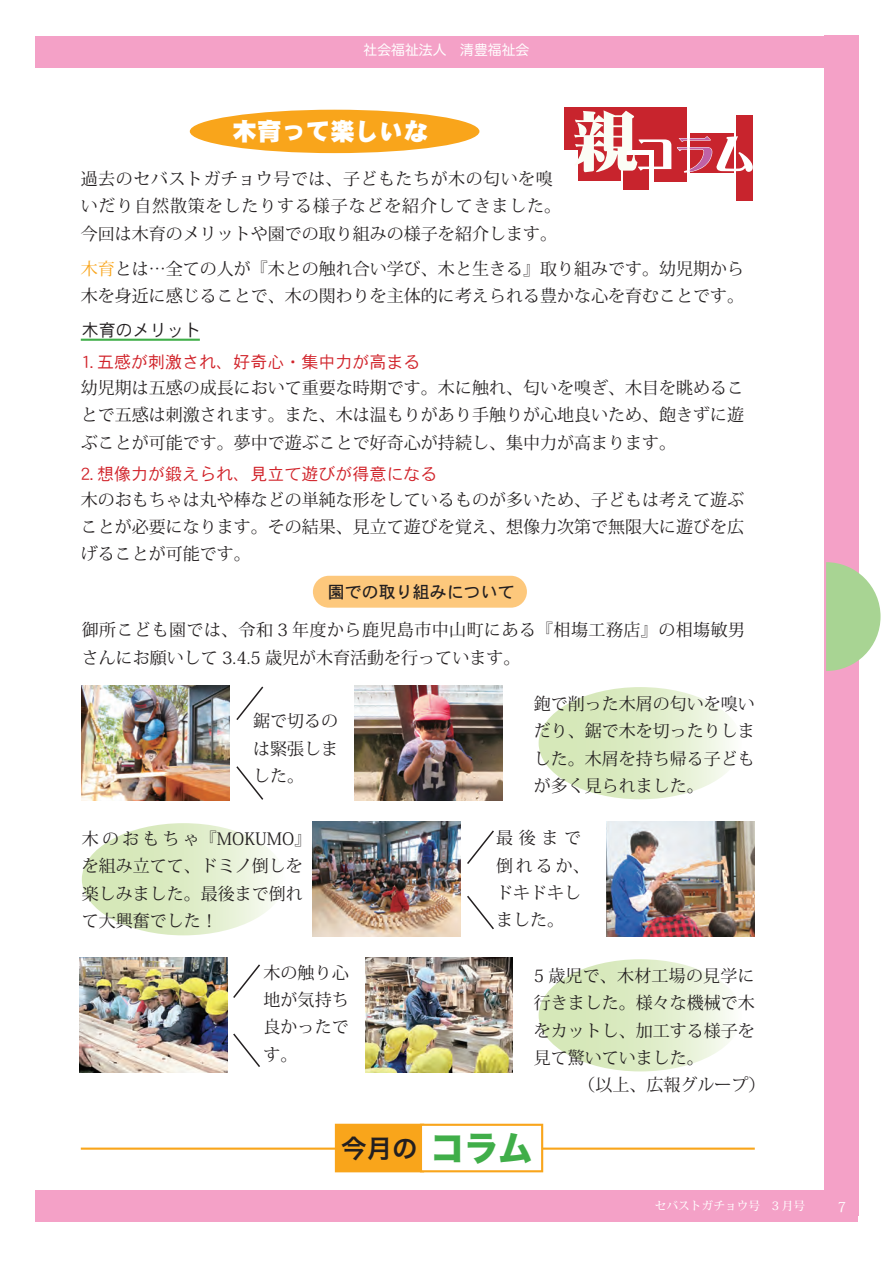
<style>
.page{position:relative;width:893px;height:1263px;background:#fff}
.page>*{position:absolute;margin:0;border:0;box-sizing:border-box;transform-origin:0 0}
.t1{font:34.05px "Hira Kaku Std W8";color:#40ae49}
.t2{font:25.5px "Hira Kaku Pro W6";color:#231f20}
.t3{font:24.45px "DF Gothic UB MP RKSJ H";color:#fff}
.t4{font:16.95px/27.3px "Koz Min Pro";color:#231f20;text-align:justify}
.t5{font:16.95px/27.3px "Koz Min Pro";letter-spacing:.03em;color:#231f20}
.t6{font:16.95px/27.3px "Koz Min Pro";letter-spacing:.025em;color:#231f20}
.t7{font:16.95px "DFHS Gothic W3 MP RKSJ H";color:#d1232a}
.t8{font:16.95px/27.3px "Koz Min Pro";letter-spacing:.085em;color:#231f20}
.t9{font:16.95px "DFHS Gothic W5 MP RKSJ H";color:#231f20}
.t10{font:16.95px "DFHS Gothic W3 MP RKSJ H";color:#231f20}
.t11{font:13.8px "Hira Maru Pro W4";color:#fff}
.t12{font:13.8px "Koz Min Pro";color:#fff}
.t13{font:500 11.7px "Koz Min Pro";color:#fff}
.s1{color:#f9a51b}
.s2{font-family:"Koz Min Pr 6 N"}
</style>
<div class="page">
<div style="left:564px;top:107px;width:123px;height:42px;background:#c8242d"></div>
<div style="left:623px;top:156px;width:25px;height:34px;background:#c8242d"></div>
<div style="left:578px;top:114px;width:43px;height:66px;background:#c8242d"></div>
<div style="left:654px;top:151px;width:32px;height:31px;background:#c8242d"></div>
<div style="left:690px;top:133px;width:44px;height:40px;background:#c8242d"></div>
<div style="left:737px;top:115px;width:16px;height:86px;background:#c8242d"></div>
<svg style="left:574px;top:110px;width:97px;height:62px"></svg>
<svg style="left:677px;top:136px;width:76px;height:37px"></svg>
<div style="left:313px;top:576px;width:214px;height:32px;background:#fdc87c;border-radius:16px"></div>
<div style="left:190px;top:110px;width:289px;height:43px;background:#f9a51b;border-radius:50%"></div>
<div style="left:35px;top:36px;width:823px;height:32px;background:#f4a1c7"></div>
<div style="left:825px;top:35px;width:34px;height:1181px;background:#f4a1c7"></div>
<div style="left:35px;top:1189px;width:822px;height:32px;background:#f4a1c7"></div>
<svg style="left:826px;top:562px;width:54px;height:109px"></svg>
<hr style="left:81px;top:1147px;width:674px;height:3px;background:#f9a51b">
<div style="left:336px;top:1125px;width:87px;height:46px;background:#f9a51b"></div>
<div style="left:335px;top:1124px;width:89px;height:48px;border:2px solid #f9a51b"></div>
<div style="left:421px;top:1125px;width:121px;height:46px;background:#fff"></div>
<div style="left:420px;top:1124px;width:123px;height:48px;border:2px solid #f9a51b"></div>
<img style="left:355px;top:686px;width:147px;height:114px">
<img style="left:82px;top:686px;width:148px;height:114px">
<svg style="left:236px;top:686px;width:28px;height:34px"></svg>
<svg style="left:236px;top:766px;width:28px;height:34px"></svg>
<div style="left:539px;top:687px;width:203px;height:112px;background:linear-gradient(to right,#cee3ac,#f4f8ec);border-radius:50%"></div>
<hr style="left:81px;top:339px;width:119px;height:2px;background:#40ae49">
<img style="left:80px;top:958px;width:147px;height:115px">
<img style="left:365px;top:958px;width:148px;height:115px">
<div style="left:539px;top:959px;width:203px;height:112px;background:linear-gradient(to right,#cee3ac,#f4f8ec);border-radius:50%"></div>
<svg style="left:233px;top:964px;width:27px;height:34px"></svg>
<svg style="left:233px;top:1033px;width:27px;height:34px"></svg>
<img style="left:606px;top:822px;width:148px;height:115px">
<img style="left:313px;top:822px;width:148px;height:115px">
<div style="left:82px;top:823px;width:203px;height:112px;background:linear-gradient(to right,#cee4ac,#f4f8ec);border-radius:50%"></div>
<svg style="left:467px;top:830px;width:27px;height:34px"></svg>
<svg style="left:467px;top:895px;width:27px;height:35px"></svg>
<p class="t11" style="left:364px;top:38px;width:167px">社会福祉法人　清豊福祉会</p>
<p class="t3" style="left:233px;top:119px;width:197px">木育って楽しいな</p>
<p class="t5" style="left:81px;top:164px;width:482px">過去のセバストガチョウ号では、子どもたちが木の匂いを嗅いだり自然散策をしたりする様子などを紹介してきました。今回は木育のメリットや園での取り組みの様子を紹介します。</p>
<p class="t4" style="left:81px;top:254px;width:665px"><span class="s1">木育</span>とは…全ての人が『木との触れ合い学び、木と生きる』取り組みです。幼児期から木を身近に感じることで、木の関わりを主体的に考えられる豊かな心を育むことです。</p>
<p class="t10" style="left:82px;top:322px;width:121px">木育のメリット</p>
<p class="t7" style="left:81px;top:354px;width:341px">1. 五感が刺激され、好奇心・集中力が高まる</p>
<p class="t4" style="left:81px;top:373px;width:665px">幼児期は五感の成長において重要な時期です。木に触れ、匂いを嗅ぎ、木目を眺めることで五感は刺激されます。また、木は温もりがあり手触りが心地良いため、飽きずに遊ぶことが可能です。夢中で遊ぶことで好奇心が持続し、集中力が高まります。</p>
<p class="t7" style="left:81px;top:465px;width:358px">2. 想像力が鍛えられ、見立て遊びが得意になる</p>
<p class="t4" style="left:81px;top:485px;width:665px">木のおもちゃは丸や棒などの単純な形をしているものが多いため、子どもは考えて遊ぶことが必要になります。その結果、見立て遊びを覚え、想像力次第で無限大に遊びを広げることが可能です。</p>
<p class="t9" style="left:328px;top:583px;width:189px">園での取り組みについて</p>
<p class="t6" style="left:82px;top:616px;width:665px">御所こども園では、令和 3 年度から鹿児島市中山町にある『相<span class="s2">塲</span>工務店』の相塲敏男さんにお願いして 3.4.5 歳児が木育活動を行っています。</p>
<p class="t4" style="left:253px;top:707px;width:87px">鋸で切るのは緊張しました。</p>
<p class="t4" style="left:534px;top:690px;width:223px">鉋で削った木屑の匂いを嗅いだり、鋸で木を切ったりしました。木屑を持ち帰る子どもが多く見られました。</p>
<p class="t4" style="left:82px;top:824px;width:231px;text-align:left">木のおもちゃ『MOKUMO『を組み立てて、ドミノ倒しを楽しみました。最後まで倒れて大興奮でした!</p>
<p class="t8" style="left:496px;top:824px;width:95px">最後まで倒れるか、ドキドキしました。</p>
<p class="t4" style="left:264px;top:958px;width:87px">木の触り心地が気持ち良かったです。</p>
<h2 class="t2" style="left:341px;top:1125px;width:78px">今月の</h2>
<p class="t4" style="left:534px;top:961px;width:223px">5 歳児で、木材工場の見学に行きました。様々な機械で木をカットし、加工する様子を見て驚いていました。</p>
<h1 class="t1" style="left:431px;top:1129px;width:104px">コラム</h1>
<p class="t4" style="left:553px;top:1070px;width:214px">　　（以上、広報グループ(</p>
<p class="t13" style="left:655px;top:1197px;width:152px">セバストガチョウ号　3 月号</p>
<p class="t12" style="left:838px;top:1197px;width:10px">7</p>
</div>
